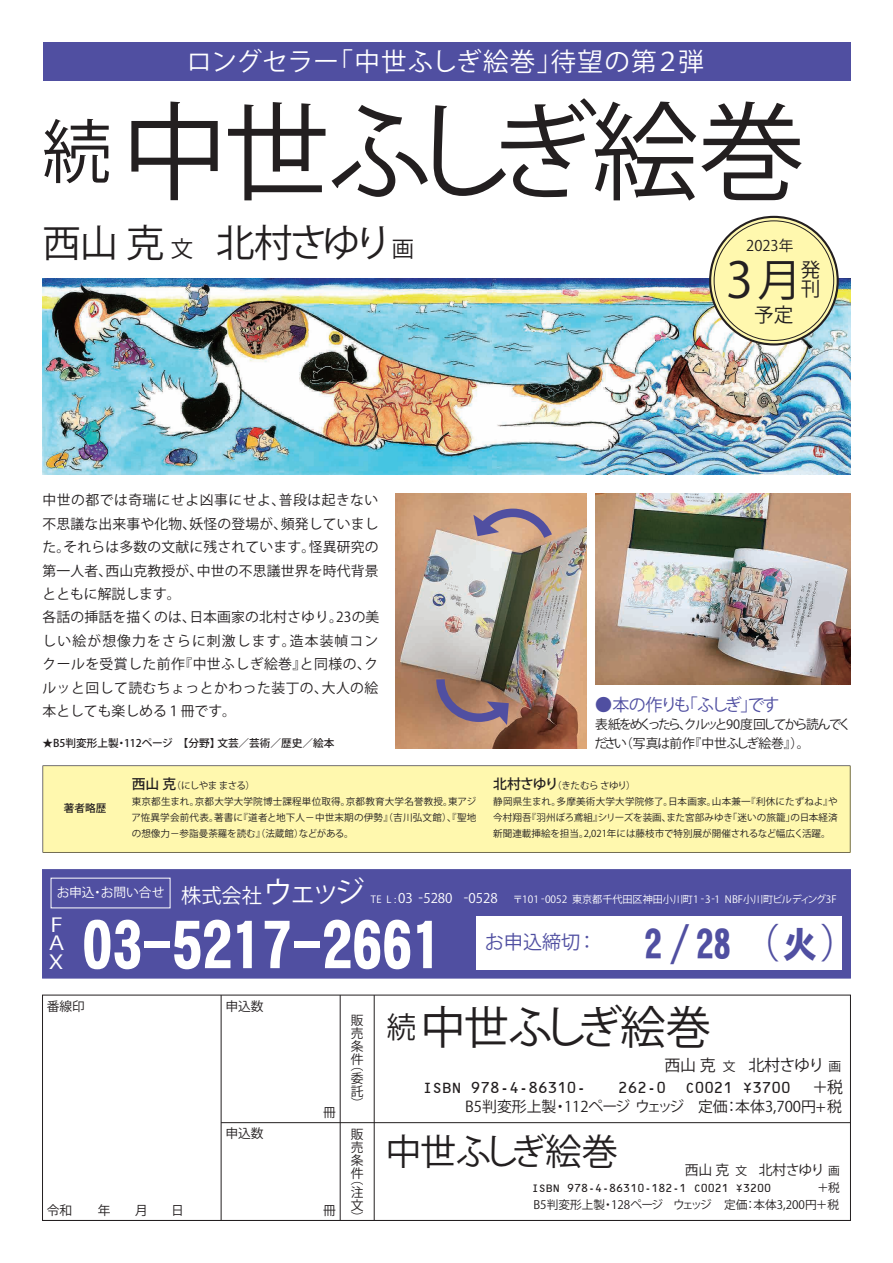
<style>
.page{position:relative;width:893px;height:1263px;background:#fff}
.page>*{position:absolute;margin:0;border:0;box-sizing:border-box;transform-origin:0 0}
.t1{font:106.35px "P Shuei Min Pr 6 M";color:#231f20}
.t2{font:60px "HG Heisei Kakugothictai W9";color:#fff}
.t3{font:49.05px "Rodin Pro N DB";color:#231f20}
.t4{font:45.15px "P Shuei Min Pr 6 M";color:#231f20}
.t5{font:40.35px "Gothic MB101 Pr 6";color:#504fa1}
.t6{font:38.25px "P Shuei Min Pr 6 B";letter-spacing:-.085em;color:#231f20}
.t7{font:37.2px "HG Heisei Kakugothictai W9";color:#504fa1;scale:.93 1}
.t8{font:36.9px "HG Heisei Kakugothictai W9";color:#504fa1;scale:.93 1}
.t9{font:36.15px "P Shuei Min Pr 6 M";color:#231f20}
.t10{font:700 25.5px "Gothic MB101 Pr 6 De";letter-spacing:.01em;color:#fff}
.t11{font:19.65px "Rodin Pro N DB";color:#231f20}
.t12{font:800 19.2px "Gothic MB101 Pr 6";color:#504fa1}
.t13{font:700 19.2px/36.9px "Gothic MB101 Pr 6";color:#fff;scale:1.25 1}
.t14{font:16.95px "Midashi Go Pr 6 MB31";letter-spacing:-.13em;color:#504fa1}
.t15{font:15.9px "OCRB";color:#231f20}
.t16{font:500 15.9px "Gothic MB101 Pr 6";letter-spacing:-.045em;color:#231f20}
.t17{font:700 15.9px "Futo Go B101 Pr 6";color:#231f20}
.t18{font:700 14.85px "Futo Go B101 Pr 6";color:#231f20}
.t19{font:14.7px "Rodin Pro N DB";color:#231f20}
.t20{font:700 13.8px/23.4px "Ryumin Pr 6";letter-spacing:.015em;color:#231f20}
.t21{font:500 13.8px "Gothic MB101 Pr 6";letter-spacing:-.045em;color:#231f20}
.t22{font:500 12.75px/19.2px "Gothic BBB Pr 6";letter-spacing:-.135em;color:#231f20}
.t23{font:700 12.75px/25.5px "Futo Go B101 Pr 6";color:#231f20}
.t24{font:12.75px "Gothic MB101 Pr 6";letter-spacing:-.005em;color:#fff}
.t25{font:700 11.7px/17px "Futo Go B101 Pr 6";color:#231f20;text-align:right}
.t26{font:11.7px "OCRB";color:#231f20}
.t27{font:500 10.65px "Koz Go Pro";color:#231f20}
.t28{font:700 10.05px "Futo Go B101 Pr 6";color:#fff}
.t29{font:9.6px/15.9px "Koz Go Pro";letter-spacing:.005em;color:#231f20}
.s1{font-size:69.15px}
.s2{font-family:"Shuuei 3 Std"}
.s3{font-size:22.35px}
.s4{font-size:44.1px}
.s5{font-weight:500;font-size:13.8px}
.s6{font-family:"Gothic MB101 Pr 6 De";font-weight:700;font-size:20.25px}
.s7{font-family:"Gothic MB101 Pr 6 De";font-weight:700;font-size:29.7px}
.s8{font-family:"Gothic MB101 Pr 6";font-size:9.9px}
.s9{font-family:"Gothic MB101 Pr 6";font-weight:500;font-size:9.9px}
.s10{font-family:"Gothic MB101 Pr 6";font-size:13.35px}
.s11{font-family:"Gothic MB101 Pr 6 De";font-size:13.35px}
.s12{font-size:48.9px}
.s13{font-size:29.4px}
.s14{font-size:12.75px}
.s15{font-size:11.7px}
</style>
<div class="page">
<hr style="left:221px;top:995px;width:1px;height:225px;background:#231f20">
<hr style="left:221px;top:1122px;width:629px;height:1px;background:#231f20">
<hr style="left:43px;top:1220px;width:807px;height:1px;background:#231f20">
<hr style="left:340px;top:995px;width:1px;height:225px;background:#231f20">
<hr style="left:374px;top:995px;width:1px;height:225px;background:#231f20">
<div style="left:42px;top:869px;width:809px;height:109px;background:#504fa1;border:1px solid #504fa1"></div>
<div style="left:476px;top:916px;width:366px;height:53px;background:#fff"></div>
<img style="left:43px;top:279px;width:807px;height:196px">
<img style="left:396px;top:493px;width:191px;height:255px">
<img style="left:595px;top:493px;width:255px;height:191px">
<div style="left:43px;top:43px;width:807px;height:38px;background:#504fa1"></div>
<div style="left:43px;top:765px;width:807px;height:88px;background:#fff8ae"></div>
<svg style="left:710px;top:217px;width:128px;height:127px;background:#a6a175"></svg>
<div style="left:714px;top:221px;width:120px;height:119px;background:#fff8ae;border-radius:50%"></div>
<svg style="left:473px;top:504px;width:86px;height:43px;background:#b89891"></svg>
<svg style="left:432px;top:671px;width:78px;height:55px;background:#8a6d6b"></svg>
<h3 class="t10" style="left:186px;top:47px;width:519px">ロングセラー「中世ふしぎ絵巻」待望の第２弾</h3>
<h1 class="t1" style="left:43px;top:92px;width:764px"><span class="s1">続</span>中世<span class="s2">ふしぎ</span>絵巻</h1>
<h3 class="t6" style="left:43px;top:221px;width:373px">西山 克 <span class="s3">文　</span>北村さゆり <span class="s3">画</span></h3>
<p class="t20" style="left:43px;top:489px;width:338px">中世の都では奇瑞にせよ凶事にせよ、普段は起きない不思議な出来事や化物、妖怪の登場が、頻発していました。それらは多数の文献に残されています。怪異研究の第一人者、西山克教授が、中世の不思議世界を時代背景とともに解説します。<br>各話の挿話を描くのは、日本画家の北村さゆり。23の美しい絵が想像力をさらに刺激します。造本装幀コンクールを受賞した前作『中世ふしぎ絵巻』と同様の、クルッと回して読むちょっとかわった装丁の、大人の絵本としても楽しめる１冊です。</p>
<p class="t27" style="left:43px;top:736px;width:293px">★B5判変形上製・112ページ【分野】文芸／芸術／歴史／絵本</p>
<h3 class="t19" style="left:746px;top:237px;width:49px">2023年</h3>
<h3 class="t3" style="left:726px;top:253px;width:77px">3<span class="s4">月</span></h3>
<h3 class="t11" style="left:754px;top:303px;width:41px">予定</h3>
<h3 class="t11" style="left:801px;top:259px;width:21px">発</h3>
<h3 class="t11" style="left:801px;top:278px;width:21px">刊</h3>
<h3 class="t14" style="left:595px;top:695px;width:186px">●本の作りも「ふしぎ」です</h3>
<h3 class="t22" style="left:594px;top:715px;width:258px">表紙をめくったら、クルッと90度回してから読んでください（写真は前作『中世ふしぎ絵巻』）。</h3>
<p class="t27" style="left:64px;top:801px;width:44px">著者略歴</p>
<p class="t29" style="left:131px;top:778px;width:346px"><span class="s5">西山 克</span>（にしやままさる）<br>東京都生まれ。京都大学大学院博士課程単位取得。京都教育大学名誉教授。東アジア恠異学会前代表。著書に『道者と地下人－中世末期の伊勢』（吉川弘文館）、『聖地の想像力－参詣曼荼羅を読む（』法蔵館）などがある。</p>
<p class="t29" style="left:493px;top:778px;width:346px"><span class="s5">北村さゆり</span>（きたむらさゆり）<br>静岡県生まれ。多摩美術大学大学院修了。日本画家。山本兼一『利休にたずねよ』や今村翔吾『羽州ぼろ鳶組』シリーズを装画、また宮部みゆき「迷いの旅籠」の日本経済新聞連載挿絵を担当。2,021年には藤枝市で特別展が開催されるなど幅広く活躍。</p>
<h3 class="t24" style="left:57px;top:886px;width:310px">お申込・お問い合せ <span class="s6">株式会社</span><span class="s7">ウェッジ</span></h3>
<p class="t28" style="left:371px;top:894px;width:467px"><span class="s8">TE L</span> <span class="s9">:</span> <span class="s10">03</span> <span class="s11">-</span><span class="s10">5280</span> <span class="s11">-</span><span class="s10">0528</span> 〒101 -0052 東京都千代田区神田小川町1 -3-1 NBF小川町ビルディング3F</p>
<h3 class="t13" style="left:49px;top:907px;width:13px">F<br>X</h3>
<h3 class="t13" style="left:49px;top:925px;width:14px">A</h3>
<h2 class="t2" style="left:82px;top:914px;width:361px">03-5217-2661</h2>
<h3 class="t7" style="left:644px;top:925px;width:94px">2　28</h3>
<h3 class="t8" style="left:783px;top:925px;width:38px">火</h3>
<h3 class="t12" style="left:485px;top:931px;width:113px">お申込締切：</h3>
<h3 class="t5" style="left:670px;top:921px;width:192px"><span class="s12">/</span> （）</h3>
<h3 class="t23" style="left:47px;top:993px;width:40px">番線印</h3>
<h3 class="t23" style="left:225px;top:993px;width:40px">申込数</h3>
<h3 class="t23" style="left:47px;top:1197px;width:103px">令和　　年　 月</h3>
<h3 class="t23" style="left:171px;top:1197px;width:14px">日</h3>
<h3 class="t23" style="left:225px;top:1121px;width:40px">申込数</h3>
<h3 class="t23" style="left:323px;top:1100px;width:14px">冊</h3>
<h3 class="t23" style="left:323px;top:1197px;width:14px">冊</h3>
<h3 class="t23" style="left:351px;top:1008px;width:14px">販</h3>
<h3 class="t23" style="left:351px;top:1021px;width:14px">売</h3>
<h3 class="t23" style="left:351px;top:1034px;width:14px">条</h3>
<h3 class="t23" style="left:351px;top:1046px;width:14px">件</h3>
<h3 class="t23" style="left:351px;top:1053px;width:14px">（</h3>
<h3 class="t23" style="left:351px;top:1066px;width:14px">委）</h3>
<h3 class="t23" style="left:351px;top:1078px;width:14px">託</h3>
<h3 class="t23" style="left:351px;top:1122px;width:14px">販</h3>
<h3 class="t23" style="left:351px;top:1135px;width:14px">売</h3>
<h3 class="t23" style="left:351px;top:1148px;width:14px">条</h3>
<h3 class="t23" style="left:351px;top:1160px;width:14px">件</h3>
<h3 class="t4" style="left:387px;top:1002px;width:325px"><span class="s13">続</span>中世<span class="s2">ふしぎ</span>絵巻</h3>
<h3 class="t16" style="left:664px;top:1056px;width:178px">西山 克 <span class="s14">文　</span>北村さゆり<span class="s14">画</span></h3>
<h3 class="t15" style="left:423px;top:1082px;width:165px">ISBN 978-4-86310-</h3>
<h3 class="t15" style="left:618px;top:1082px;width:174px">262-0 C0021 ¥3700</h3>
<h3 class="t17" style="left:812px;top:1078px;width:32px">＋税</h3>
<h3 class="t18" style="left:465px;top:1098px;width:378px">B5判変形上製・112ページウェッジ 定価：本体3,700円+税</h3>
<h3 class="t9" style="left:386px;top:1131px;width:234px">中世<span class="s2">ふしぎ</span>絵巻</h3>
<h3 class="t21" style="left:685px;top:1162px;width:157px">西山 克 <span class="s15">文　</span>北村さゆり<span class="s15">画</span></h3>
<h3 class="t23" style="left:351px;top:1167px;width:14px">（</h3>
<p class="t25" style="left:533px;top:1179px;width:308px">＋税<br>B5判変形上製・128ページ ウェッジ 定価：本体3,200円＋税</p>
<h3 class="t23" style="left:351px;top:1180px;width:14px">注）</h3>
<p class="t26" style="left:532px;top:1184px;width:241px">ISBN 978-4-86310-182-1 C0021 ¥3200</p>
<h3 class="t23" style="left:351px;top:1192px;width:14px">文</h3>
</div>
